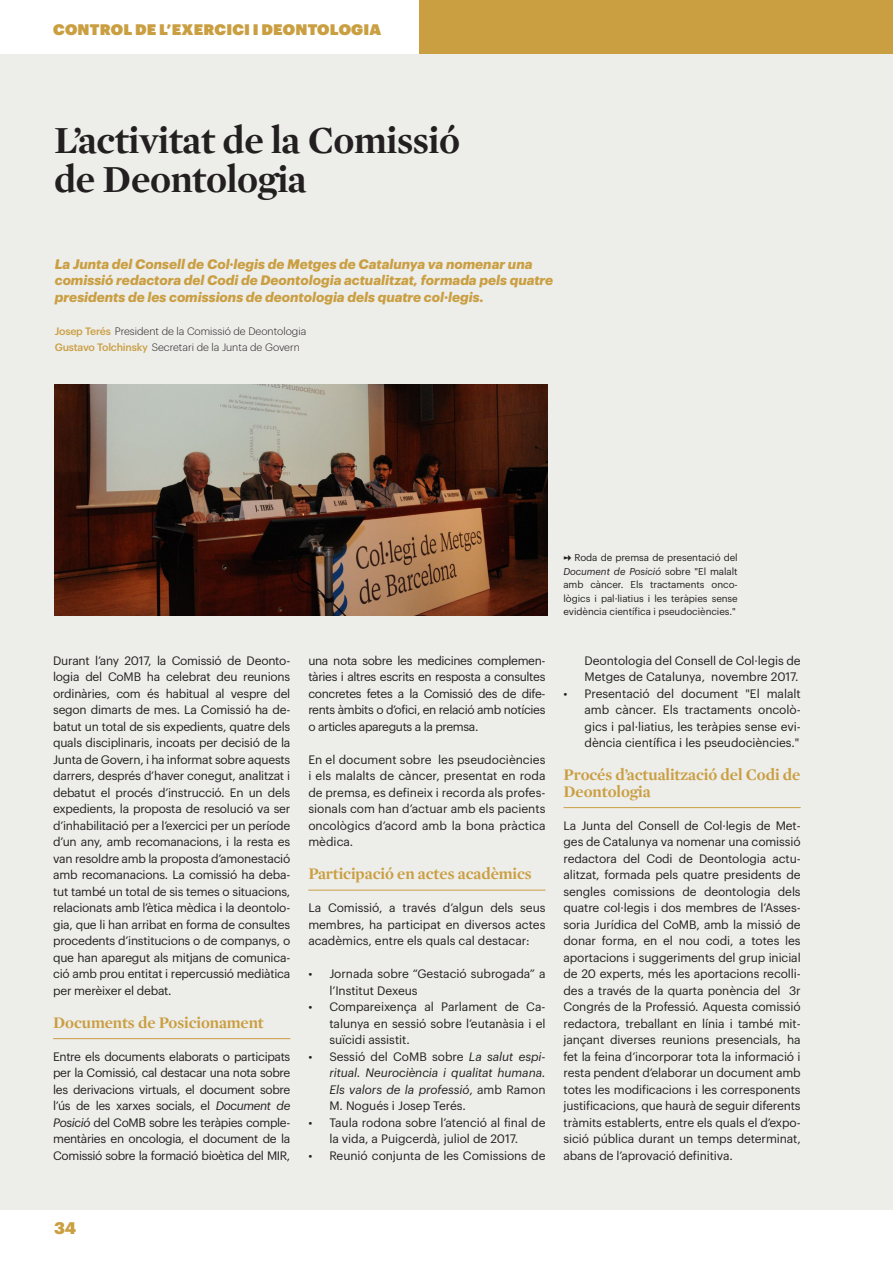
<style>
.page{position:relative;width:893px;height:1263px;background:#fff}
.page>*{position:absolute;margin:0;border:0;box-sizing:border-box;transform-origin:0 0}
.t1{font:700 39px/39px "Mercury Display";letter-spacing:-.01em;color:#231f20}
.t2{font:700 16.5px/16.5px "Mercury Display";letter-spacing:-.005em;color:#ca9f42}
.t3{font:900 16.5px "Graphik";color:#ca9f42}
.t4{font:15px "Graphik Super";letter-spacing:.015em;color:#ca9f42}
.t5{font:italic 700 13.5px/16.5px "Graphik";color:#ca9f42}
.t6{font:12px/16.5px "Graphik";letter-spacing:-.005em;color:#231f20;text-align:justify}
.t7{font:italic 12px/16.5px "Graphik";letter-spacing:-.005em;color:#231f20;text-align:justify}
.t8{font:300 10.5px/16.5px "Graphik";color:#231f20}
.t9{font:9.75px/13.5px "Graphik";letter-spacing:-.005em;color:#231f20;text-align:justify}
.s1{font-weight:500;color:#ca9f42}
.s2{font-style:italic}
.s3{font-style:normal}
.s4{font-family:"Greta Text Pro";font-size:10.5px}
</style>
<div class="page">
<div style="left:0;top:54px;width:893px;height:1155px;background:#ededea"></div>
<div style="left:419px;top:0;width:474px;height:54px;background:#ca9f42"></div>
<img style="left:54px;top:384px;width:493px;height:231px">
<hr style="left:53px;top:1038px;width:237px;height:1px;background:#ca9f42">
<hr style="left:308px;top:890px;width:237px;height:1px;background:#ca9f42">
<hr style="left:563px;top:807px;width:238px;height:1px;background:#ca9f42">
<p class="t4" style="left:53px;top:17px;width:330px">CONTROL DE L’EXERCICI I DEONTOLOGIA</p>
<h1 class="t1" style="left:54px;top:121px;width:408px">L’activitat de la Comissió de Deontologia</h1>
<p class="t5" style="left:55px;top:254px;width:500px">La Junta del Consell de Col·legis de Metges de Catalunya va nomenar una comissió redactora del Codi de Deontologia actualitzat, formada pels quatre presidents de les comissions de deontologia dels quatre col·legis.</p>
<p class="t8" style="left:55px;top:322px;width:253px"><span class="s1">Josep Terés</span> President de la Comissió de Deontologia<br><span class="s1">Gustavo Tolchinsky</span> Secretari de la Junta de Govern</p>
<p class="t6" style="left:53px;top:651px;width:239px">Durant l’any 2017, la Comissió de Deonto&shy;logia del CoMB ha celebrat deu reunions ordinàries, com és habitual al vespre del segon dimarts de mes. La Comissió ha de&shy;batut un total de sis expedients, quatre dels quals disciplinaris, incoats per decisió de la Junta de Govern, i ha informat sobre aquests darrers, després d’haver conegut, analitzat i debatut el procés d’instrucció. En un dels expedients, la proposta de resolució va ser d’inhabilitació per a l’exercici per un període d’un any, amb recomanacions, i la resta es van resoldre amb la proposta d’amonestació amb recomanacions. La comissió ha deba&shy;tut també un total de sis temes o situacions, relacionats amb l’ètica mèdica i la deontolo&shy;gia, que li han arribat en forma de consultes procedents d’institucions o de companys, o que han aparegut als mitjans de comunica&shy;ció amb prou entitat i repercussió mediàtica per merèixer el debat.</p>
<h2 class="t2" style="left:53px;top:1014px;width:212px">Documents de Posicionament</h2>
<p class="t6" style="left:53px;top:1047px;width:239px">Entre els documents elaborats o participats per la Comissió, cal destacar una nota sobre les derivacions virtuals, el document sobre l’ús de les xarxes socials, el <span class="s2">Document de Posició</span> del CoMB sobre les teràpies comple&shy;mentàries en oncologia, el document de la Comissió sobre la formació bioètica del MIR,</p>
<p class="t6" style="left:308px;top:651px;width:239px">una nota sobre les medicines complemen&shy;tàries i altres escrits en resposta a consultes concretes fetes a la Comissió des de dife&shy;rents àmbits o d’ofici, en relació amb notícies o articles apareguts a la premsa.</p>
<p class="t6" style="left:308px;top:750px;width:239px">En el document sobre les pseudociències i els malalts de càncer, presentat en roda de premsa, es defineix i recorda als profes&shy;sionals com han d’actuar amb els pacients oncològics d’acord amb la bona pràctica mèdica.</p>
<h2 class="t2" style="left:308px;top:865px;width:225px">Participació en actes acadèmics</h2>
<p class="t6" style="left:308px;top:898px;width:239px">La Comissió, a través d’algun dels seus membres, ha participat en diversos actes acadèmics, entre els quals cal destacar:</p>
<p class="t6" style="left:329px;top:964px;width:218px;text-indent:-21px">• Jornada sobre “Gestació subrogada” a l’Institut Dexeus</p>
<p class="t6" style="left:329px;top:997px;width:218px;text-indent:-21px">• Compareixença al Parlament de Ca&shy;talunya en sessió sobre l’eutanàsia i el suïcidi assistit.</p>
<p class="t7" style="left:329px;top:1047px;width:218px;text-indent:-21px"><span class="s3">• Sessió del CoMB sobre</span> La salut espi&shy;ritual. Neurociència i qualitat humana.<br>Els valors de la professió<span class="s3">, amb Ramon M. Nogués i Josep Terés.</span></p>
<p class="t6" style="left:308px;top:1113px;width:239px;text-align:center">• Taula rodona sobre l’atenció al final de la vida, a Puigcerdà, juliol de 2017.</p>
<p class="t6" style="left:308px;top:1146px;width:239px">• Reunió conjunta de les Comissions de</p>
<p class="t9" style="left:563px;top:550px;width:176px"><span class="s4">→</span> Roda de premsa de presentació del <span class="s2">Document de Posició</span> sobre "El malalt amb càncer. Els tractaments onco&shy;lògics i pal·liatius i les teràpies sense evidència científica i pseudociències."</p>
<p class="t6" style="left:584px;top:651px;width:218px">Deontologia del Consell de Col·legis de<br>Metges de Catalunya, novembre 2017.</p>
<p class="t6" style="left:584px;top:684px;width:218px;text-indent:-21px">• Presentació del document "El malalt amb càncer. Els tractaments oncolò&shy;gics i pal·liatius, les teràpies sense evi&shy;dència científica i les pseudociències."</p>
<h2 class="t2" style="left:563px;top:766px;width:238px">Procés d’actualització del Codi de<br>Deontologia</h2>
<p class="t6" style="left:563px;top:816px;width:239px">La Junta del Consell de Col·legis de Met&shy;ges de Catalunya va nomenar una comissió redactora del Codi de Deontologia actu&shy;alitzat, formada pels quatre presidents de sengles comissions de deontologia dels quatre col·legis i dos membres de l’Asses&shy;soria Jurídica del CoMB, amb la missió de donar forma, en el nou codi, a totes les aportacions i suggeriments del grup inicial de 20 experts, més les aportacions recolli&shy;des a través de la quarta ponència del 3r Congrés de la Professió. Aquesta comissió redactora, treballant en línia i també mit&shy;jançant diverses reunions presencials, ha fet la feina d’incorporar tota la informació i resta pendent d’elaborar un document amb totes les modificacions i les corresponents justificacions, que haurà de seguir diferents tràmits establerts, entre els quals el d’expo&shy;sició pública durant un temps determinat, abans de l’aprovació definitiva.</p>
<h2 class="t3" style="left:54px;top:1215px;width:24px">34</h2>
</div>
